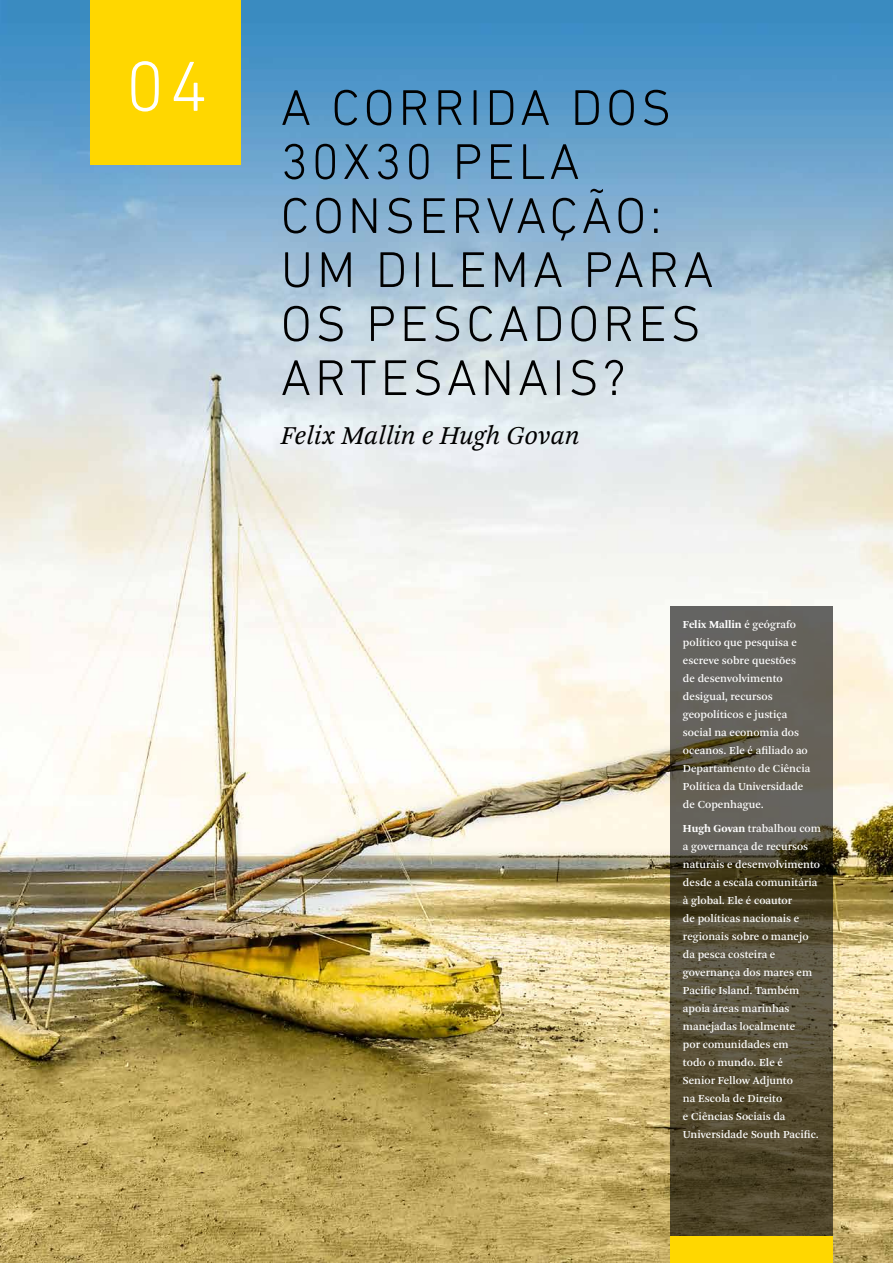
<style>
.page{position:relative;width:893px;height:1263px;background:#fff}
.page>*{position:absolute;margin:0;border:0;box-sizing:border-box;transform-origin:0 0}
.t1{font:300 72px "DIN Next LT Pro";color:#fff}
.t2{font:300 51px/54px "DIN Next LT Pro";letter-spacing:.075em;color:#000}
.t3{font:italic 27px "Arnhem Pro Blond";letter-spacing:-.01em;color:#000}
.t4{font:11.25px/18px "Arnhem Pro";color:#fff}
.s1{font-weight:700}
</style>
<div class="page">
<img style="left:0;top:0;width:893px;height:1263px">
<svg style="left:671px;top:606px;width:162px;height:630px;background:#58513f"></svg>
<div style="left:90px;top:0;width:150px;height:165px;background:#ffd700"></div>
<div style="left:671px;top:1236px;width:162px;height:27px;background:#ffd700"></div>
<h1 class="t1" style="left:126px;top:45px;width:84px">04</h1>
<h2 class="t2" style="left:281px;top:80px;width:434px">A CORRIDA DOS<br>30X30 PELA<br>CONSERVAÇÃO:<br>UM DILEMA PARA<br>OS PESCADORES<br>ARTESANAIS?</h2>
<h3 class="t3" style="left:281px;top:418px;width:300px">Felix Mallin e Hugh Govan</h3>
<p class="t4" style="left:683px;top:616px;width:129px"><span class="s1">Felix Mallin</span> é geógrafo político que pesquisa e escreve sobre questões de desenvolvimento desigual, recursos geopolíticos e justiça social na economia dos oceanos. Ele é afiliado ao<br>Departamento de Ciência<br>Política da Universidade de Copenhague.</p>
<p class="t4" style="left:683px;top:820px;width:140px"><span class="s1">Hugh Govan</span> trabalhou com a governança de recursos naturais e desenvolvimento desde a escala comunitária à global. Ele é coautor<br>de políticas nacionais e regionais sobre o manejo da pesca costeira e governança dos mares em<br>Pacific Island. Também apoia áreas marinhas manejadas localmente<br>por comunidades em<br>todo o mundo. Ele é<br>Senior Fellow Adjunto<br>na Escola de Direito<br>e Ciências Sociais da<br>Universidade South Pacific.</p>
</div>
